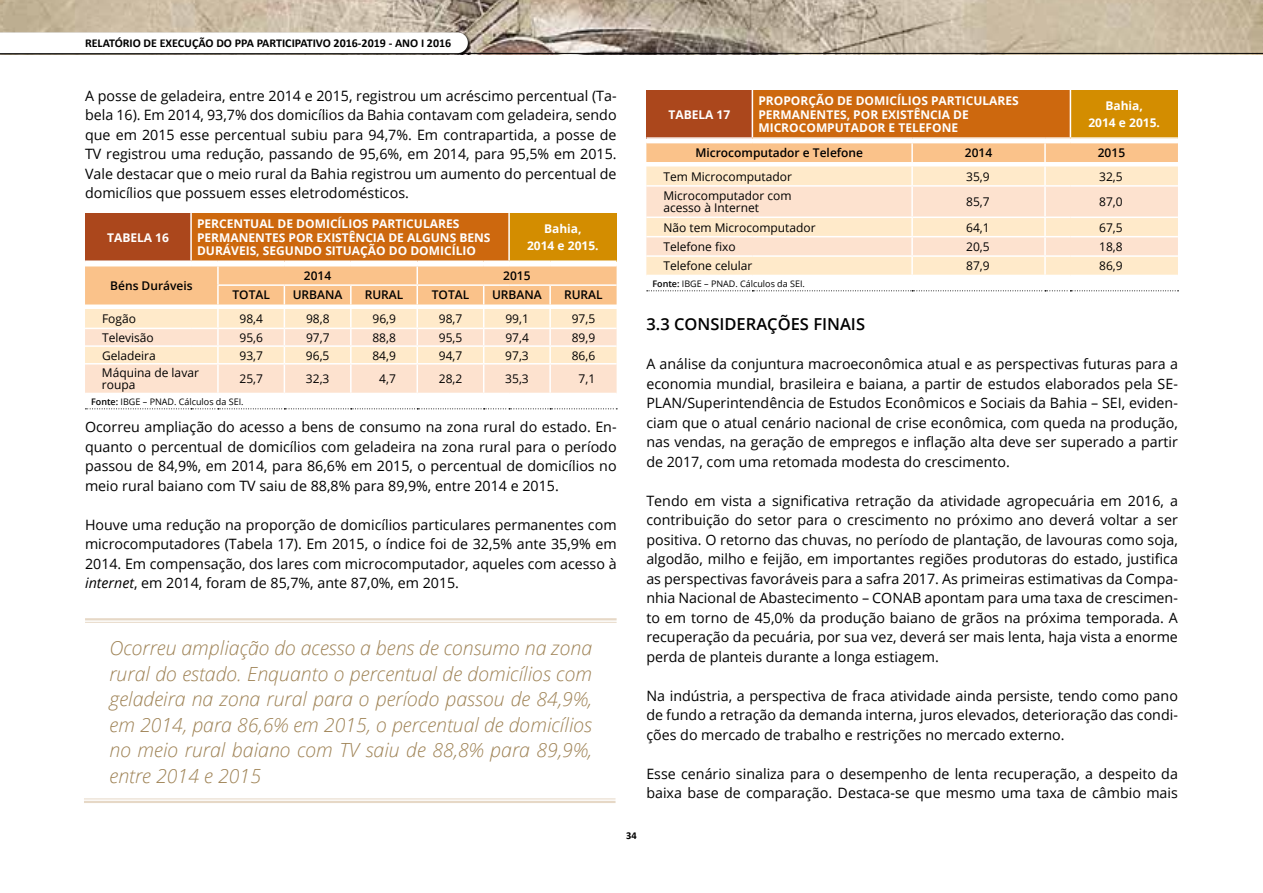
<style>
.page{position:relative;width:1263px;height:893px;background:#fff}
.page>*{position:absolute;margin:0;border:0;box-sizing:border-box;transform-origin:0 0}
.t1{font:italic 300 19.5px/25.5px "Open Sans";color:#9f8356;text-align:justify}
.t2{font:600 16.5px "Open Sans";color:#000}
.t3{font:14.25px/19.5px "Open Sans";color:#000;text-align:justify}
.t4{font:12px/12px "Open Sans";color:#000}
.t5{font:700 12px/13.5px "Open Sans";color:#fff}
.t6{font:600 12px "Open Sans";color:#000}
.t7{font:700 12px "Calibri";color:#000}
.t8{font:700 10.5px "Calibri";color:#000}
.t9{font:9px "Open Sans";color:#000}
.s1{font-weight:600}
.s2{font-style:italic}
</style>
<div class="page">
<img style="left:0;top:0;width:1263px;height:53px">
<hr style="left:0;top:53px;width:1263px;height:1px;background:#000">
<div style="left:0;top:32px;width:470px;height:23px;background:#2b2b2a"></div>
<div style="left:0;top:32px;width:468px;height:21px;background:#fff"></div>
<div style="left:646px;top:90px;width:106px;height:48px;background:#ab471c"></div>
<div style="left:752px;top:90px;width:318px;height:48px;background:#cd680e"></div>
<div style="left:1070px;top:90px;width:108px;height:48px;background:#d38d00"></div>
<hr style="left:752px;top:90px;width:1px;height:47px;background:#fff">
<hr style="left:1070px;top:90px;width:1px;height:47px;background:#fff">
<hr style="left:646px;top:137px;width:106px;height:2px;background:#fff">
<hr style="left:752px;top:137px;width:160px;height:2px;background:#fff">
<hr style="left:912px;top:137px;width:133px;height:2px;background:#fff">
<hr style="left:1045px;top:137px;width:25px;height:2px;background:#fff">
<hr style="left:1070px;top:137px;width:108px;height:2px;background:#fff">
<svg style="left:647px;top:290px;width:531px;height:1px"></svg>
<svg style="left:646px;top:142px;width:532px;height:133px;background:#fde3c7"></svg>
<hr style="left:1070px;top:236px;width:108px;height:1px;background:#fff">
<hr style="left:1045px;top:255px;width:25px;height:2px;background:#fff">
<hr style="left:1070px;top:255px;width:108px;height:2px;background:#fff">
<div style="left:85px;top:213px;width:106px;height:48px;background:#ab471c"></div>
<div style="left:191px;top:213px;width:318px;height:48px;background:#cd680e"></div>
<div style="left:509px;top:213px;width:108px;height:48px;background:#d38d00"></div>
<hr style="left:190px;top:213px;width:2px;height:47px;background:#fff">
<hr style="left:508px;top:213px;width:2px;height:47px;background:#fff">
<hr style="left:85px;top:260px;width:106px;height:2px;background:#fff">
<hr style="left:191px;top:260px;width:27px;height:2px;background:#fff">
<hr style="left:218px;top:260px;width:66px;height:2px;background:#fff">
<hr style="left:284px;top:260px;width:67px;height:2px;background:#fff">
<hr style="left:351px;top:260px;width:66px;height:2px;background:#fff">
<hr style="left:417px;top:260px;width:67px;height:2px;background:#fff">
<hr style="left:484px;top:260px;width:25px;height:2px;background:#fff">
<hr style="left:509px;top:260px;width:41px;height:2px;background:#fff">
<hr style="left:550px;top:260px;width:67px;height:2px;background:#fff">
<svg style="left:85px;top:408px;width:532px;height:1px"></svg>
<svg style="left:85px;top:266px;width:532px;height:127px;background:#fcddbe"></svg>
<hr style="left:85px;top:618px;width:532px;height:2px;background:#e6d8c6">
<hr style="left:85px;top:622px;width:532px;height:1px;background:#e6d8c6">
<hr style="left:84px;top:801px;width:531px;height:2px;background:#e6d8c6">
<hr style="left:84px;top:798px;width:531px;height:1px;background:#e6d8c6">
<p class="t7" style="left:85px;top:36px;width:368px">RELATÓRIO DE EXECUÇÃO DO PPA PARTICIPATIVO 2016-2019 - ANO I 2016</p>
<p class="t3" style="left:85px;top:86px;width:533px;text-align:left">A posse de geladeira, entre 2014 e 2015, registrou um acréscimo percentual (Ta&shy;bela 16). Em 2014, 93,7% dos domicílios da Bahia contavam com geladeira, sendo que em 2015 esse percentual subiu para 94,7%. Em contrapartida, a posse de TV registrou uma redução, passando de 95,6%, em 2014, para 95,5% em 2015.<br>Vale destacar que o meio rural da Bahia registrou um aumento do percentual de domicílios que possuem esses eletrodomésticos.</p>
<p class="t5" style="left:107px;top:230px;width:63px">TABELA 16</p>
<p class="t5" style="left:197px;top:217px;width:295px">PERCENTUAL DE DOMICÍLIOS PARTICULARES<br>PERMANENTES POR EXISTÊNCIA DE ALGUNS BENS<br>DURÁVEIS, SEGUNDO SITUAÇÃO DO DOMICÍLIO</p>
<p class="t5" style="left:527px;top:221px;width:73px;line-height:16.5px;text-align:center">Bahia,<br>2014 e 2015.</p>
<p class="t6" style="left:110px;top:277px;width:84px">Béns Duráveis</p>
<p class="t6" style="left:304px;top:267px;width:29px">2014</p>
<p class="t6" style="left:503px;top:267px;width:29px">2015</p>
<p class="t6" style="left:232px;top:287px;width:39px">TOTAL</p>
<p class="t6" style="left:293px;top:287px;width:51px">URBANA</p>
<p class="t6" style="left:365px;top:287px;width:40px">RURAL</p>
<p class="t6" style="left:432px;top:287px;width:39px">TOTAL</p>
<p class="t6" style="left:492px;top:287px;width:51px">URBANA</p>
<p class="t6" style="left:564px;top:287px;width:40px">RURAL</p>
<p class="t4" style="left:102px;top:313px;width:35px">Fogão</p>
<p class="t4" style="left:240px;top:313px;width:25px">98,4</p>
<p class="t4" style="left:306px;top:313px;width:25px">98,8</p>
<p class="t4" style="left:372px;top:313px;width:25px">96,9</p>
<p class="t4" style="left:439px;top:313px;width:25px">98,7</p>
<p class="t4" style="left:505px;top:313px;width:25px">99,1</p>
<p class="t4" style="left:572px;top:313px;width:25px">97,5</p>
<p class="t4" style="left:102px;top:331px;width:53px">Televisão</p>
<p class="t4" style="left:240px;top:331px;width:25px">95,6</p>
<p class="t4" style="left:306px;top:331px;width:25px">97,7</p>
<p class="t4" style="left:372px;top:331px;width:25px">88,8</p>
<p class="t4" style="left:439px;top:331px;width:25px">95,5</p>
<p class="t4" style="left:505px;top:331px;width:25px">97,4</p>
<p class="t4" style="left:572px;top:331px;width:25px">89,9</p>
<p class="t4" style="left:102px;top:349px;width:55px">Geladeira</p>
<p class="t4" style="left:240px;top:349px;width:25px">93,7</p>
<p class="t4" style="left:306px;top:349px;width:25px">96,5</p>
<p class="t4" style="left:372px;top:349px;width:25px">84,9</p>
<p class="t4" style="left:439px;top:349px;width:25px">94,7</p>
<p class="t4" style="left:505px;top:349px;width:25px">97,3</p>
<p class="t4" style="left:572px;top:349px;width:25px">86,6</p>
<p class="t4" style="left:102px;top:367px;width:98px">Máquina de lavar roupa</p>
<p class="t4" style="left:239px;top:373px;width:25px">25,7</p>
<p class="t4" style="left:306px;top:373px;width:25px">32,3</p>
<p class="t4" style="left:379px;top:373px;width:18px">4,7</p>
<p class="t4" style="left:439px;top:373px;width:25px">28,2</p>
<p class="t4" style="left:505px;top:373px;width:25px">35,3</p>
<p class="t4" style="left:579px;top:373px;width:18px">7,1</p>
<p class="t9" style="left:91px;top:395px;width:151px"><span class="s1">Fonte:</span> I BGE – PNAD. Cálculos da SEI.</p>
<p class="t3" style="left:85px;top:417px;width:533px">Ocorreu ampliação do acesso a bens de consumo na zona rural do estado. En&shy;quanto o percentual de domicílios com geladeira na zona rural para o período passou de 84,9%, em 2014, para 86,6% em 2015, o percentual de domicílios no meio rural baiano com TV saiu de 88,8% para 89,9%, entre 2014 e 2015.</p>
<p class="t3" style="left:85px;top:515px;width:533px">Houve uma redução na proporção de domicílios particulares permanentes com microcomputadores (Tabela 17). Em 2015, o índice foi de 32,5% ante 35,9% em 2014. Em compensação, dos lares com microcomputador, aqueles com acesso à <span class="s2">internet</span>, em 2014, foram de 85,7%, ante 87,0%, em 2015.</p>
<p class="t1" style="left:109px;top:634px;width:484px">Ocorreu ampliação do acesso a bens de consumo na zona rural do estado. Enquanto o percentual de domicílios com geladeira na zona rural para o período passou de 84,9%, em 2014, para 86,6% em 2015, o percentual de domicílios no meio rural baiano com TV saiu de 88,8% para 89,9%, entre 2014 e 2015</p>
<p class="t5" style="left:758px;top:94px;width:262px">PROPORÇÃO DE DOMICÍLIOS PARTICULARES<br>PERMANENTES, POR EXISTÊNCIA DE<br>MICROCOMPUTADOR E TELEFONE</p>
<p class="t5" style="left:1088px;top:97px;width:73px;line-height:16.5px;text-align:center">Bahia,<br>2014 e 2015.</p>
<p class="t6" style="left:695px;top:144px;width:169px">Microcomputador e Telefone</p>
<p class="t6" style="left:965px;top:144px;width:29px">2014</p>
<p class="t6" style="left:1098px;top:144px;width:29px">2015</p>
<p class="t4" style="left:663px;top:170px;width:130px">Tem Microcomputador</p>
<p class="t4" style="left:966px;top:170px;width:25px">35,9</p>
<p class="t4" style="left:1099px;top:170px;width:25px">32,5</p>
<p class="t4" style="left:663px;top:190px;width:130px">Microcomputador com acesso à I nternet</p>
<p class="t4" style="left:966px;top:196px;width:25px">85,7</p>
<p class="t4" style="left:1099px;top:196px;width:25px">87,0</p>
<p class="t4" style="left:663px;top:221px;width:154px">Não tem Microcomputador</p>
<p class="t4" style="left:966px;top:221px;width:25px">64,1</p>
<p class="t4" style="left:1099px;top:221px;width:25px">67,5</p>
<p class="t4" style="left:663px;top:240px;width:74px">Telefone fixo</p>
<p class="t4" style="left:966px;top:240px;width:25px">20,5</p>
<p class="t4" style="left:1099px;top:240px;width:25px">18,8</p>
<p class="t4" style="left:663px;top:260px;width:91px">Telefone celular</p>
<p class="t4" style="left:966px;top:260px;width:25px">87,9</p>
<p class="t4" style="left:1099px;top:260px;width:25px">86,9</p>
<p class="t9" style="left:652px;top:277px;width:151px"><span class="s1">Fonte:</span> I BGE – PNAD. Cálculos da SEI.</p>
<p class="t5" style="left:668px;top:107px;width:63px">TABELA 17</p>
<p class="t2" style="left:646px;top:313px;width:219px">3.3 CONSIDERAÇÕES FINAIS</p>
<p class="t3" style="left:646px;top:354px;width:533px">A análise da conjuntura macroeconômica atual e as perspectivas futuras para a economia mundial, brasileira e baiana, a partir de estudos elaborados pela SE-PLAN/Superintendência de Estudos Econômicos e Sociais da Bahia – SEI, eviden&shy;ciam que o atual cenário nacional de crise econômica, com queda na produção, nas vendas, na geração de empregos e inflação alta deve ser superado a partir de 2017, com uma retomada modesta do crescimento.</p>
<p class="t3" style="left:646px;top:490px;width:533px">Tendo em vista a significativa retração da atividade agropecuária em 2016, a contribuição do setor para o crescimento no próximo ano deverá voltar a ser positiva. O retorno das chuvas, no período de plantação, de lavouras como soja, algodão, milho e feijão, em importantes regiões produtoras do estado, justifica as perspectivas favoráveis para a safra 2017. As primeiras estimativas da Compa&shy;nhia Nacional de Abastecimento – CONAB apontam para uma taxa de crescimen&shy;to em torno de 45,0% da produção baiano de grãos na próxima temporada. A recuperação da pecuária, por sua vez, deverá ser mais lenta, haja vista a enorme perda de planteis durante a longa estiagem.</p>
<p class="t3" style="left:646px;top:685px;width:533px">Na indústria, a perspectiva de fraca atividade ainda persiste, tendo como pano de fundo a retração da demanda interna, juros elevados, deterioração das condi&shy;ções do mercado de trabalho e restrições no mercado externo.</p>
<p class="t3" style="left:646px;top:763px;width:533px">Esse cenário sinaliza para o desempenho de lenta recuperação, a despeito da baixa base de comparação. Destaca-se que mesmo uma taxa de câmbio mais</p>
<p class="t8" style="left:626px;top:828px;width:12px">34</p>
</div>
